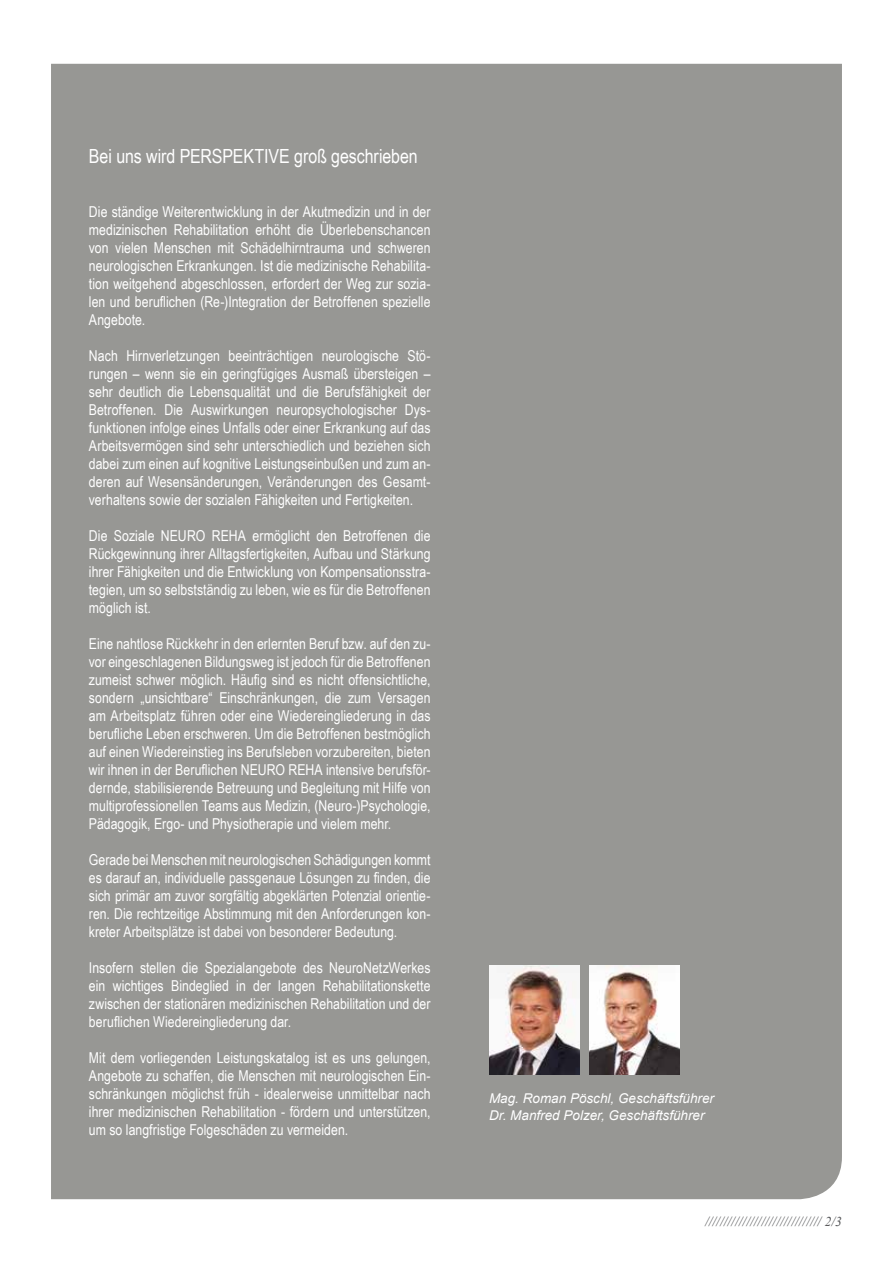
<style>
.page{position:relative;width:893px;height:1263px;background:#fff}
.page>*{position:absolute;margin:0;border:0;box-sizing:border-box;transform-origin:0 0}
.t1{font:19.5px "Arial Narrow";letter-spacing:-.005em;color:#fff}
.t2{font:15px/18px "Arial Narrow";color:#fff;text-align:justify}
.t3{font:italic 13.5px/16.2px "Arial";color:#fff}
.t4{font:italic 13.5px "Times New Roman";color:#58595b}
</style>
<div class="page">
<div style="left:51px;top:64px;width:791px;height:1135px;background:#979794"></div>
<img style="left:590px;top:966px;width:89px;height:108px">
<img style="left:490px;top:966px;width:89px;height:108px">
<h1 class="t1" style="left:89px;top:142px;width:330px">Bei uns wird PERSPEKTIVE groß geschrieben</h1>
<p class="t2" style="left:89px;top:202px;width:343px">Die ständige Weiterentwicklung in der Akutmedizin und in der medizinischen Rehabilitation erhöht die Überlebenschancen von vielen Menschen mit Schädelhirntrauma und schweren neurologischen Erkrankungen. Ist die medizinische Rehabilita&shy;tion weitgehend abgeschlossen, erfordert der Weg zur sozia&shy;len und beruflichen (Re-)Integration der Betroffenen spezielle Angebote.</p>
<p class="t2" style="left:89px;top:346px;width:343px">Nach Hirnverletzungen beeinträchtigen neurologische Stö&shy;rungen – wenn sie ein geringfügiges Ausmaß übersteigen – sehr deutlich die Lebensqualität und die Berufsfähigkeit der Betroffenen. Die Auswirkungen neuropsychologischer Dys&shy;funktionen infolge eines Unfalls oder einer Erkrankung auf das Arbeitsvermögen sind sehr unterschiedlich und beziehen sich dabei zum einen auf kognitive Leistungseinbußen und zum an&shy;deren auf Wesensänderungen, Veränderungen des Gesamt&shy;verhaltens sowie der sozialen Fähigkeiten und Fertigkeiten.</p>
<p class="t2" style="left:89px;top:526px;width:343px">Die Soziale NEURO REHA ermöglicht den Betroffenen die Rückgewinnung ihrer Alltagsfertigkeiten, Aufbau und Stärkung ihrer Fähigkeiten und die Entwicklung von Kompensationsstra&shy;tegien, um so selbstständig zu leben, wie es für die Betroffenen möglich ist.</p>
<p class="t2" style="left:89px;top:634px;width:343px">Eine nahtlose Rückkehr in den erlernten Beruf bzw. auf den zu&shy;vor eingeschlagenen Bildungsweg ist jedoch für die Betroffenen zumeist schwer möglich. Häufig sind es nicht offensichtliche, sondern „unsichtbare“ Einschränkungen, die zum Versagen am Arbeitsplatz führen oder eine Wiedereingliederung in das berufliche Leben erschweren. Um die Betroffenen bestmöglich auf einen Wiedereinstieg ins Berufsleben vorzubereiten, bieten wir ihnen in der Beruflichen NEURO REHA intensive berufsför&shy;dernde, stabilisierende Betreuung und Begleitung mit Hilfe von multiprofessionellen Teams aus Medizin, (Neuro-)Psychologie, Pädagogik, Ergo- und Physiotherapie und vielem mehr.</p>
<p class="t2" style="left:89px;top:850px;width:343px">Gerade bei Menschen mit neurologischen Schädigungen kommt es darauf an, individuelle passgenaue Lösungen zu finden, die sich primär am zuvor sorgfältig abgeklärten Potenzial orientie&shy;ren. Die rechtzeitige Abstimmung mit den Anforderungen kon&shy;kreter Arbeitsplätze ist dabei von besonderer Bedeutung.</p>
<p class="t2" style="left:89px;top:958px;width:343px">Insofern stellen die Spezialangebote des NeuroNetzWerkes ein wichtiges Bindeglied in der langen Rehabilitationskette zwischen der stationären medizinischen Rehabilitation und der beruflichen Wiedereingliederung dar.</p>
<p class="t2" style="left:89px;top:1048px;width:343px">Mit dem vorliegenden Leistungskatalog ist es uns gelungen, Angebote zu schaffen, die Menschen mit neurologischen Ein&shy;schränkungen möglichst früh - idealerweise unmittelbar nach ihrer medizinischen Rehabilitation - fördern und unterstützen, um so langfristige Folgeschäden zu vermeiden.</p>
<p class="t3" style="left:489px;top:1091px;width:227px">Mag. Roman Pöschl, Geschäftsführer<br>Dr. Manfred Polzer, Geschäftsführer</p>
<p class="t4" style="left:705px;top:1212px;width:138px">/////////////////////////////// 2/3</p>
</div>
